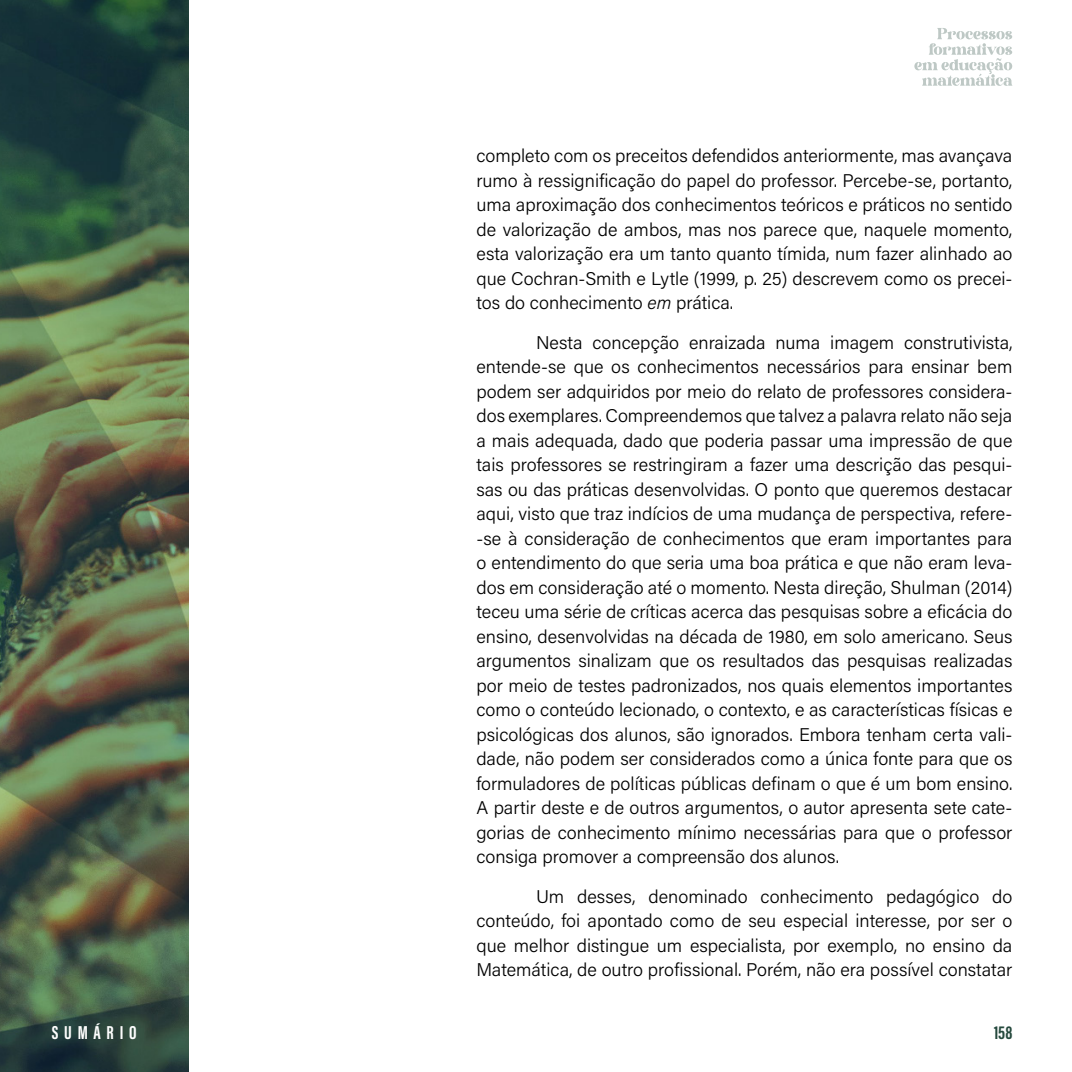
<style>
.page{position:relative;width:1072px;height:1072px;background:#fff}
.page>*{position:absolute;margin:0;border:0;box-sizing:border-box;transform-origin:0 0}
.t1{font:700 19.25px "Acumin Pro Extra Cond";letter-spacing:.3em;color:#fff}
.t2{font:700 19.25px "Acumin Pro Extra Cond";color:#25493d}
.t3{font:300 18.38px/24.5px "Acumin Pro";color:#000;text-align:justify}
.s1{font-style:italic}
</style>
<div class="page">
<img style="left:0;top:0;width:189px;height:1071px">
<svg style="left:914px;top:28px;width:98px;height:58px"></svg>
<p class="t3" style="left:476px;top:143px;width:537px">completo com os preceitos defendidos anteriormente, mas avançava rumo à ressignificação do papel do professor. Percebe-se, portanto, uma aproximação dos conhecimentos teóricos e práticos no sentido de valorização de ambos, mas nos parece que, naquele momento, esta valorização era um tanto quanto tímida, num fazer alinhado ao que Cochran-Smith e Lytle (1999, p. 25) descrevem como os precei&shy;tos do conhecimento <span class="s1">em</span> prática.</p>
<p class="t3" style="left:476px;top:329px;width:537px;text-indent:60px">Nesta concepção enraizada numa imagem construtivista, entende-se que os conhecimentos necessários para ensinar bem podem ser adquiridos por meio do relato de professores considera&shy;dos exemplares. Compreendemos que talvez a palavra relato não seja a mais adequada, dado que poderia passar uma impressão de que tais professores se restringiram a fazer uma descrição das pesqui&shy;sas ou das práticas desenvolvidas. O ponto que queremos destacar aqui, visto que traz indícios de uma mudança de perspectiva, refere--se à consideração de conhecimentos que eram importantes para o entendimento do que seria uma boa prática e que não eram leva&shy;dos em consideração até o momento. Nesta direção, Shulman (2014) teceu uma série de críticas acerca das pesquisas sobre a eficácia do ensino, desenvolvidas na década de 1980, em solo americano. Seus argumentos sinalizam que os resultados das pesquisas realizadas por meio de testes padronizados, nos quais elementos importantes como o conteúdo lecionado, o contexto, e as características físicas e psicológicas dos alunos, são ignorados. Embora tenham certa vali&shy;dade, não podem ser considerados como a única fonte para que os formuladores de políticas públicas definam o que é um bom ensino.<br>A partir deste e de outros argumentos, o autor apresenta sete cate&shy;gorias de conhecimento mínimo necessárias para que o professor consiga promover a compreensão dos alunos.</p>
<p class="t3" style="left:476px;top:883px;width:537px;text-indent:60px">Um desses, denominado conhecimento pedagógico do conteúdo, foi apontado como de seu especial interesse, por ser o que melhor distingue um especialista, por exemplo, no ensino da Matemática, de outro profissional. Porém, não era possível constatar</p>
<p class="t1" style="left:52px;top:1020px;width:86px">SUMÁRIO</p>
<p class="t2" style="left:994px;top:1020px;width:20px">158</p>
</div>
